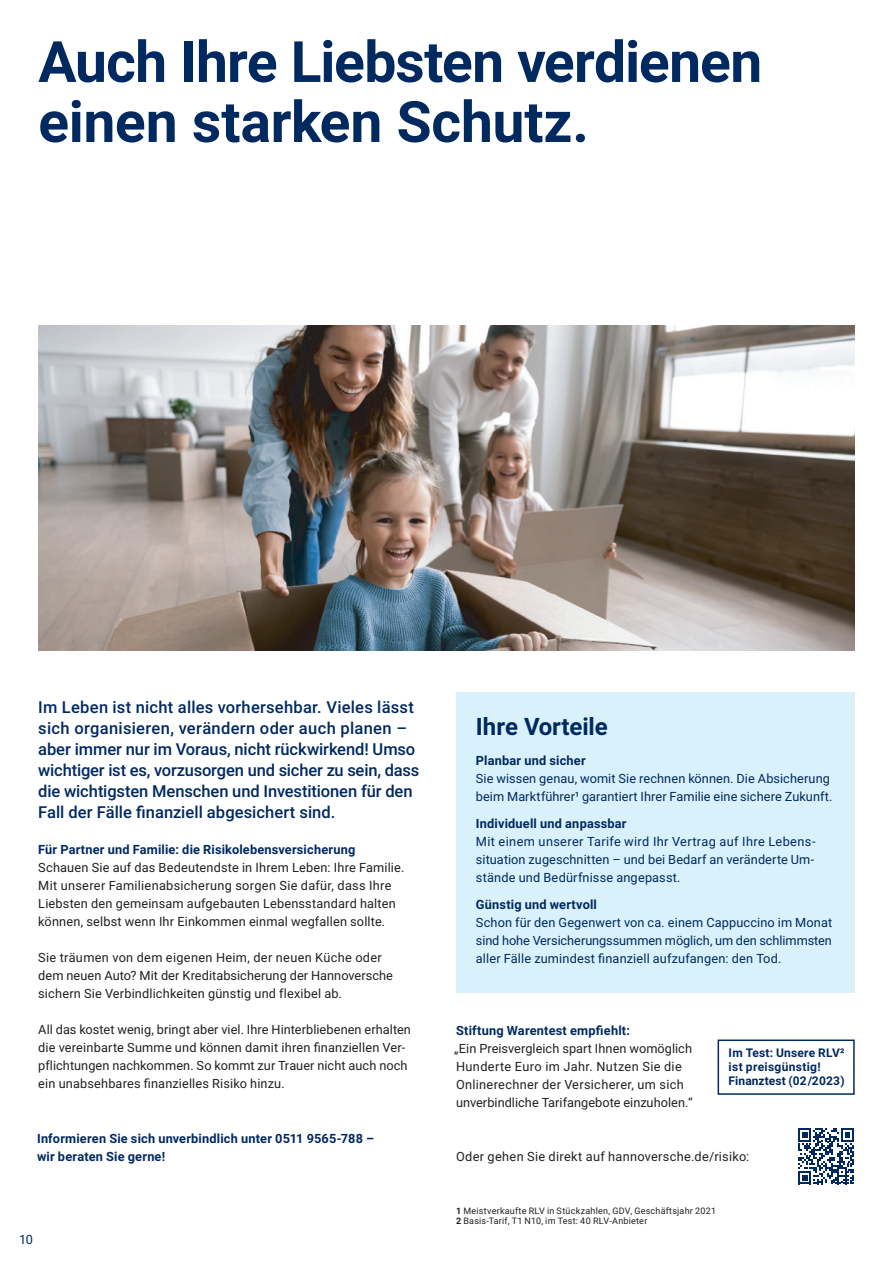
<style>
.page{position:relative;width:893px;height:1263px;background:#fff}
.page>*{position:absolute;margin:0;border:0;box-sizing:border-box;transform-origin:0 0}
.t1{font:700 57px/60px "Roboto";letter-spacing:-.01em;color:#002960}
.t2{font:700 24px "Roboto";color:#002960}
.t3{font:500 16.5px/21px "Roboto";color:#002960}
.t4{font:12.75px/18px "Roboto";letter-spacing:.01em;color:#231f20}
.t5{font:12.75px/18px "Roboto";letter-spacing:.01em;color:#002960;text-align:justify}
.t6{font:700 12.75px/18px "Roboto";letter-spacing:.015em;color:#002960}
.t7{font:700 12px/14.4px "Roboto";letter-spacing:.02em;color:#002960}
.t8{font:9px/10.5px "Roboto";letter-spacing:.025em;color:#231f20}
.s1{font-weight:700}
</style>
<div class="page">
<div style="left:456px;top:692px;width:399px;height:300px;background:#d8f1fb"></div>
<svg style="left:798px;top:1128px;width:56px;height:56px"></svg>
<div style="left:718px;top:1039px;width:137px;height:56px;border:2px solid #002960"></div>
<img style="left:39px;top:325px;width:815px;height:325px">
<h1 class="t1" style="left:38px;top:30px;width:725px">Auch Ihre Liebsten verdienen einen starken Schutz.</h1>
<p class="t3" style="left:38px;top:696px;width:383px">Im Leben ist nicht alles vorhersehbar. Vieles lässt sich organisieren, verändern oder auch planen – aber immer nur im Voraus, nicht rückwirkend! Umso wichtiger ist es, vorzusorgen und sicher zu sein, dass die wichtigsten Menschen und Investitionen für den Fall der Fälle finanziell abgesichert sind.</p>
<p class="t6" style="left:38px;top:840px;width:319px">Für Partner und Familie: die Risikolebensversicherung</p>
<p class="t4" style="left:38px;top:858px;width:368px">Schauen Sie auf das Bedeutendste in Ihrem Leben: Ihre Familie.<br>Mit unserer Familienabsicherung sorgen Sie dafür, dass Ihre Liebsten den gemeinsam aufgebauten Lebensstandard halten können, selbst wenn Ihr Einkommen einmal wegfallen sollte.</p>
<p class="t4" style="left:38px;top:948px;width:356px">Sie träumen von dem eigenen Heim, der neuen Küche oder dem neuen Auto? Mit der Kreditabsicherung der Hannoversche sichern Sie Verbindlichkeiten günstig und flexibel ab.</p>
<p class="t4" style="left:38px;top:1020px;width:374px">All das kostet wenig, bringt aber viel. Ihre Hinterbliebenen erhalten die vereinbarte Summe und können damit ihren finanziellen Ver&shy;pflichtungen nachkommen. So kommt zur Trauer nicht auch noch ein unabsehbares finanzielles Risiko hinzu.</p>
<p class="t6" style="left:37px;top:1129px;width:339px">Informieren Sie sich unverbindlich unter 0511 9565-788 – wir beraten Sie gerne!</p>
<p class="t5" style="left:19px;top:1230px;width:15px">10</p>
<h2 class="t2" style="left:476px;top:709px;width:133px">Ihre Vorteile</h2>
<p class="t6" style="left:476px;top:750px;width:111px">Planbar und sicher</p>
<p class="t5" style="left:476px;top:768px;width:358px">Sie wissen genau, womit Sie rechnen können. Die Absicherung beim Marktführer¹ garantiert Ihrer Familie eine sichere Zukunft.</p>
<p class="t6" style="left:476px;top:813px;width:152px">Individuell und anpassbar</p>
<p class="t5" style="left:476px;top:832px;width:341px">Mit einem unserer Tarife wird Ihr Vertrag auf Ihre Lebens&shy;situation zugeschnitten – und bei Bedarf an veränderte Um&shy;stände und Bedürfnisse angepasst.</p>
<p class="t6" style="left:476px;top:895px;width:122px">Günstig und wertvoll</p>
<p class="t5" style="left:476px;top:913px;width:358px">Schon für den Gegenwert von ca. einem Cappuccino im Monat sind hohe Versicherungssummen möglich, um den schlimmsten aller Fälle zumindest finanziell aufzufangen: den Tod.</p>
<p class="t6" style="left:456px;top:1020px;width:175px">Stiftung Warentest empfiehlt:</p>
<p class="t4" style="left:454px;top:1038px;width:240px">„Ein Preisvergleich spart Ihnen womöglich Hunderte Euro im Jahr. Nutzen Sie die Onlinerechner der Versicherer, um sich unverbindliche Tarifangebote einzuholen.“</p>
<p class="t7" style="left:729px;top:1045px;width:118px">Im Test: Unsere RLV² ist preisgünstig!<br>Finanztest (02/2023)</p>
<p class="t4" style="left:456px;top:1146px;width:295px">Oder gehen Sie direkt auf hannoversche.de/risiko:</p>
<p class="t8" style="left:456px;top:1205px;width:262px"><span class="s1">1</span> Meistverkaufte RLV in Stückzahlen, GDV, Geschäftsjahr 2021<br><span class="s1">2</span> Basis-Tarif, T1 N10, im Test: 40 RLV-Anbieter</p>
</div>
